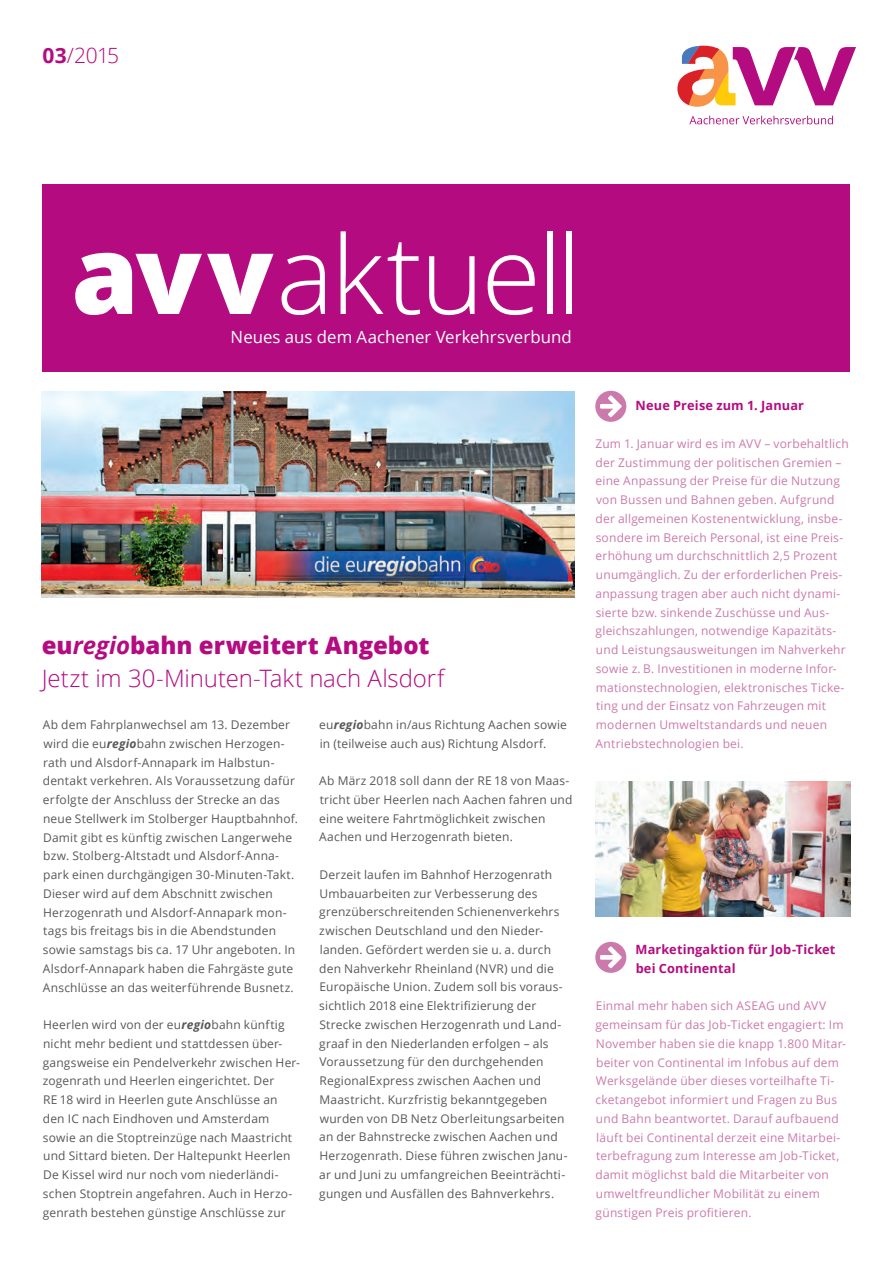
<style>
.page{position:relative;width:893px;height:1263px;background:#fff}
.page>*{position:absolute;margin:0;border:0;box-sizing:border-box;transform-origin:0 0}
.t1{font:300 108.75px "Open Sans";letter-spacing:-.025em;color:#fff}
.avv_Headlines_Extrab{font:300 24px "Open Sans";letter-spacing:-.005em;color:#b40c80}
.avv_Headlines_Extrab-2{font:800 24px "Open Sans";color:#b40c80}
.t2{font:300 21px "Open Sans";color:#b40c80}
.t3{font:16.8px "Open Sans";color:#fff}
.avv_Headlines_Bold_k{font:700 12.75px/18.8px "Open Sans";letter-spacing:.01em;color:#b40c80}
.avv_Fliess{font:12px/18.8px "Open Sans";letter-spacing:.015em;color:#57585a}
.avv_Fliess-2{font:12px/18.8px "Open Sans";letter-spacing:.015em;color:#cc7aac}
.s1{font-weight:700}
.s2{font-weight:800}
.s3{font-weight:700;font-style:italic}
</style>
<div class="page">
<svg style="left:595px;top:391px;width:31px;height:31px"></svg>
<svg style="left:595px;top:942px;width:31px;height:31px"></svg>
<div style="left:43px;top:185px;width:807px;height:187px;background:#b40c80"></div>
<svg style="left:689px;top:116px;width:144px;height:8px"></svg>
<svg style="left:677px;top:46px;width:179px;height:61px"></svg>
<img style="left:42px;top:392px;width:532px;height:206px">
<img style="left:595px;top:781px;width:255px;height:136px">
<p class="t2" style="left:43px;top:41px;width:78px"><span class="s1">03</span>/2015</p>
<p class="t1" style="left:71px;top:200px;width:512px"><span class="s2">avv</span> aktuell</p>
<p class="t3" style="left:231px;top:326px;width:342px">Neues aus dem Aachener Verkehrsverbund</p>
<p class="avv_Headlines_Extrab-2" style="left:42px;top:627px;width:389px">eu<span class="s3">regio</span>bahn erweitert Angebot</p>
<p class="avv_Headlines_Extrab" style="left:42px;top:662px;width:404px">Jetzt im 30-Minuten-Takt nach Alsdorf</p>
<p class="avv_Fliess" style="left:43px;top:715px;width:257px">Ab dem Fahrplanwechsel am 13. Dezember wird die eu<span class="s3">regio</span>bahn zwischen Herzogen&shy;rath und Alsdorf-Annapark im Halbstun&shy;dentakt verkehren. Als Voraussetzung dafür erfolgte der Anschluss der Strecke an das neue Stellwerk im Stolberger Hauptbahnhof.<br>Damit gibt es künftig zwischen Langerwehe bzw. Stolberg-Altstadt und Alsdorf-Anna&shy;park einen durchgängigen 30-Minuten-Takt.<br>Dieser wird auf dem Abschnitt zwischen Herzogenrath und Alsdorf-Annapark mon&shy;tags bis freitags bis in die Abendstunden sowie samstags bis ca. 17 Uhr angeboten. In Alsdorf-Annapark haben die Fahrgäste gute Anschlüsse an das weiterführende Busnetz.</p>
<p class="avv_Fliess" style="left:43px;top:1015px;width:259px">Heerlen wird von der eu<span class="s3">regio</span>bahn künftig nicht mehr bedient und stattdessen über&shy;gangsweise ein Pendelverkehr zwischen Her&shy;zogenrath und Heerlen eingerichtet. Der<br>RE 18 wird in Heerlen gute Anschlüsse an den IC nach Eindhoven und Amsterdam sowie an die Stoptreinzüge nach Maastricht und Sittard bieten. Der Haltepunkt Heerlen De Kissel wird nur noch vom niederländi&shy;schen Stoptrein angefahren. Auch in Herzo&shy;genrath bestehen günstige Anschlüsse zur</p>
<p class="avv_Fliess" style="left:319px;top:715px;width:249px">eu<span class="s3">regio</span>bahn in/aus Richtung Aachen sowie in (teilweise auch aus) Richtung Alsdorf.</p>
<p class="avv_Fliess" style="left:319px;top:771px;width:255px">Ab März 2018 soll dann der RE 18 von Maas&shy;tricht über Heerlen nach Aachen fahren und eine weitere Fahrtmöglichkeit zwischen Aachen und Herzogenrath bieten.</p>
<p class="avv_Fliess" style="left:319px;top:865px;width:245px">Derzeit laufen im Bahnhof Herzogenrath Umbauarbeiten zur Verbesserung des grenzüberschreitenden Schienenverkehrs zwischen Deutschland und den Nieder&shy;landen. Gefördert werden sie u. a. durch den Nahverkehr Rheinland (NVR) und die Europäische Union. Zudem soll bis voraus&shy;sichtlich 2018 eine Elektrifizierung der</p>
<p class="avv_Fliess" style="left:319px;top:1015px;width:244px">Strecke zwischen Herzogenrath und Land&shy;graaf in den Niederlanden erfolgen – als</p>
<p class="avv_Fliess" style="left:319px;top:1052px;width:250px">Voraussetzung für den durchgehenden RegionalExpress zwischen Aachen und Maastricht. Kurzfristig bekanntgegeben wurden von DB Netz Oberleitungsarbeiten an der Bahnstrecke zwischen Aachen und Herzogenrath. Diese führen zwischen Janu&shy;ar und Juni zu umfangreichen Beeinträchti&shy;gungen und Ausfällen des Bahnverkehrs.</p>
<p class="avv_Headlines_Bold_k" style="left:635px;top:396px;width:170px">Neue Preise zum 1. Januar</p>
<p class="avv_Fliess-2" style="left:595px;top:434px;width:255px">Zum 1. Januar wird es im AVV – vorbehaltlich der Zustimmung der politischen Gremien – eine Anpassung der Preise für die Nutzung von Bussen und Bahnen geben. Aufgrund der allgemeinen Kostenentwicklung, insbe&shy;sondere im Bereich Personal, ist eine Preis&shy;erhöhung um durchschnittlich 2,5 Prozent unumgänglich. Zu der erforderlichen Preis&shy;anpassung tragen aber auch nicht dynami&shy;sierte bzw. sinkende Zuschüsse und Aus&shy;gleichszahlungen, notwendige Kapazitäts&shy;und Leistungsausweitungen im Nahverkehr sowie z. B. Investitionen in moderne Infor&shy;mationstechnologien, elektronisches Ticke&shy;ting und der Einsatz von Fahrzeugen mit modernen Umweltstandards und neuen Antriebstechnologien bei.</p>
<p class="avv_Headlines_Bold_k" style="left:635px;top:940px;width:201px">Marketingaktion für Job-Ticket bei Continental</p>
<p class="avv_Fliess-2" style="left:596px;top:996px;width:252px">Einmal mehr haben sich ASEAG und AVV gemeinsam für das Job-Ticket engagiert: Im November haben sie die knapp 1.800 Mitar&shy;beiter von Continental im Infobus auf dem Werksgelände über dieses vorteilhafte Ti&shy;cketangebot informiert und Fragen zu Bus und Bahn beantwortet. Darauf aufbauend läuft bei Continental derzeit eine Mitarbei&shy;terbefragung zum Interesse am Job-Ticket, damit möglichst bald die Mitarbeiter von umweltfreundlicher Mobilität zu einem günstigen Preis profitieren.</p>
</div>
